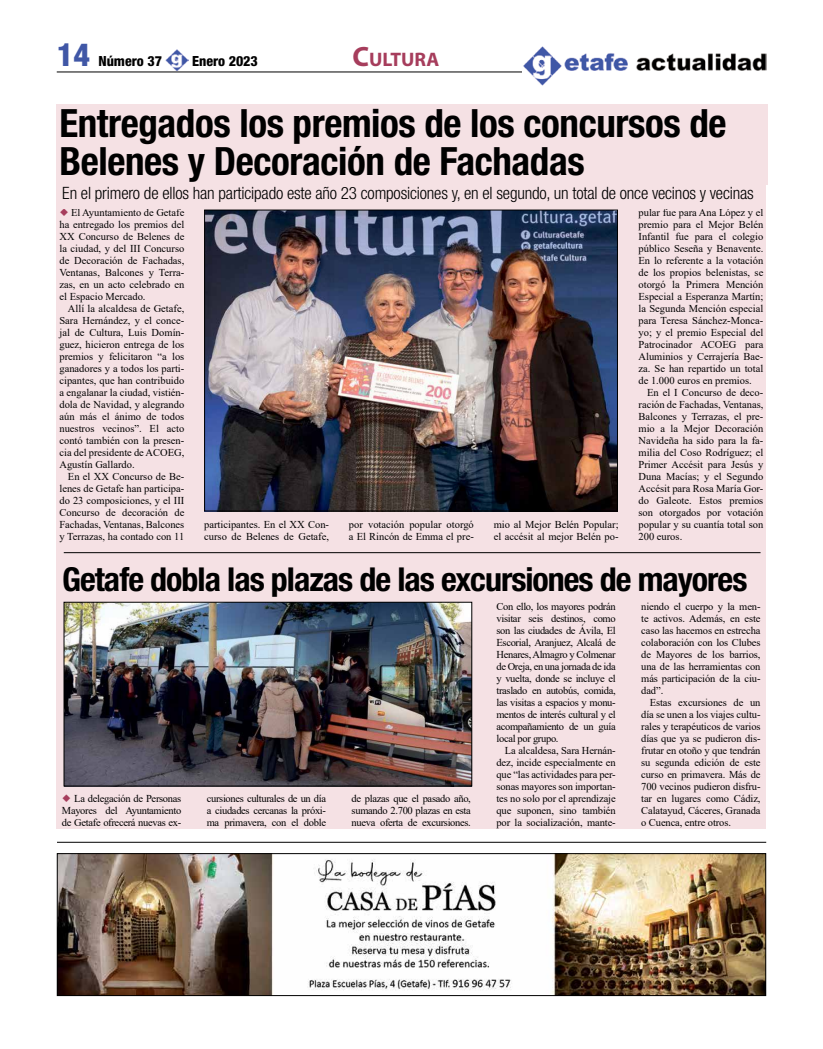
<style>
.page{position:relative;width:823px;height:1049px;background:#fff}
.page>*{position:absolute;margin:0;border:0;box-sizing:border-box;transform-origin:0 0}
.t1{font:700 condensed 39px/38px "Helvetica Neue";letter-spacing:-.01em;color:#000}
.t2{font:700 condensed 33px "Helvetica Neue";letter-spacing:-.03em;color:#000}
.t3{font:800 condensed 32px "Helvetica Neue";color:#4057a6}
.t4{font:700 19.6px "Myriad Pro";color:#a63d5c}
.t5{font:300 condensed 17px "Helvetica Neue";letter-spacing:-.01em;color:#000}
.t6{font:800 condensed 14px "Helvetica Neue";color:#000}
.t7{font:10.5px/12px "Times New Roman";color:#000;text-align:justify}
.s1{font-size:28px}
</style>
<div class="page">
<img style="left:166px;top:49px;width:22px;height:22px">
<hr style="left:57px;top:72px;width:708px;height:1px;background:#000">
<img style="left:521px;top:46px;width:244px;height:40px">
<hr style="left:57px;top:842px;width:708px;height:1px;background:#000">
<img style="left:59px;top:855px;width:704px;height:139px">
<div style="left:57px;top:853px;width:708px;height:143px;border:1px solid #000"></div>
<div style="left:57px;top:206px;width:708px;height:338px;background:#f5e1e4"></div>
<img style="left:206px;top:212px;width:409px;height:297px">
<div style="left:204px;top:210px;width:413px;height:301px;border:1px solid #000"></div>
<div style="left:57px;top:104px;width:710px;height:81px;background:#f5e1e4"></div>
<div style="left:57px;top:185px;width:708px;height:23px;background:#f5e1e4"></div>
<div style="left:56px;top:594px;width:709px;height:235px;background:#f5e1e4"></div>
<img style="left:66px;top:604px;width:403px;height:180px">
<div style="left:64px;top:602px;width:407px;height:184px;border:1px solid #000"></div>
<div style="left:57px;top:544px;width:708px;height:50px;background:#f5e1e4"></div>
<hr style="left:64px;top:552px;width:696px;height:1px;background:#000">
<h3 class="t3" style="left:57px;top:34px;width:35px">14</h3>
<h3 class="t6" style="left:98px;top:52px;width:65px">Número 37</h3>
<h3 class="t6" style="left:192px;top:52px;width:67px">Enero 2023</h3>
<h3 class="t4" style="left:352px;top:46px;width:88px"><span class="s1">C</span>ULTURA</h3>
<h1 class="t1" style="left:59px;top:104px;width:668px">Entregados los premios de los concursos de<br>Belenes y Decoración de Fachadas</h1>
<h3 class="t5" style="left:62px;top:183px;width:692px">En el primero de ellos han participado este año 23 composiciones y, en el segundo, un total de once vecinos y vecinas</h3>
<p class="t7" style="left:59px;top:206px;width:126px;text-indent:12px">El Ayuntamiento de Getafe ha entregado los premios del XX Concurso de Belenes de la ciudad, y del III Concurso de Decoración de Fachadas, Ventanas, Balcones y Terra&shy;zas, en un acto celebrado en el Espacio Mercado.</p>
<p class="t7" style="left:59px;top:302px;width:126px;text-indent:9px">Allí la alcaldesa de Getafe, Sara Hernández, y el conce&shy;jal de Cultura, Luis Domín&shy;guez, hicieron entrega de los premios y felicitaron “a los ganadores y a todos los parti&shy;cipantes, que han contribuido a engalanar la ciudad, vistién&shy;dola de Navidad, y alegrando aún más el ánimo de todos nuestros vecinos”. El acto contó también con la presen&shy;cia del presidente de ACOEG, Agustín Gallardo.</p>
<p class="t7" style="left:59px;top:470px;width:126px;text-indent:9px">En el XX Concurso de Be&shy;lenes de Getafe han participa&shy;do 23 composiciones, y el III Concurso de decoración de Fachadas, Ventanas, Balcones y Terrazas, ha contado con 11</p>
<p class="t7" style="left:204px;top:518px;width:126px">participantes. En el XX Con&shy;curso de Belenes de Getafe,</p>
<p class="t7" style="left:349px;top:518px;width:126px">por votación popular otorgó a El Rincón de Emma el pre-</p>
<p class="t7" style="left:493px;top:518px;width:126px">mio al Mejor Belén Popular; el accésit al mejor Belén po-</p>
<p class="t7" style="left:638px;top:206px;width:126px">pular fue para Ana López y el premio para el Mejor Belén Infantil fue para el colegio público Seseña y Benavente.<br>En lo referente a la votación de los propios belenistas, se otorgó la Primera Mención Especial a Esperanza Martín; la Segunda Mención especial para Teresa Sánchez-Monca&shy;yo; y el premio Especial del Patrocinador ACOEG para Aluminios y Cerrajería Bae&shy;za. Se han repartido un total de 1.000 euros en premios.</p>
<p class="t7" style="left:638px;top:386px;width:126px;text-indent:9px">En el I Concurso de deco&shy;ración de Fachadas, Ventanas, Balcones y Terrazas, el pre&shy;mio a la Mejor Decoración Navideña ha sido para la fa&shy;milia del Coso Rodríguez; el Primer Accésit para Jesús y Duna Macías; y el Segundo Accésit para Rosa María Gor&shy;do Galeote. Estos premios son otorgados por votación popular y su cuantía total son 200 euros.</p>
<h2 class="t2" style="left:62px;top:559px;width:686px">Getafe dobla las plazas de las excursiones de mayores</h2>
<p class="t7" style="left:62px;top:792px;width:121px;text-indent:12px">La delegación de Personas Mayores del Ayuntamiento de Getafe ofrecerá nuevas ex-</p>
<p class="t7" style="left:207px;top:792px;width:121px">cursiones culturales de un día a ciudades cercanas la próxi&shy;ma primavera, con el doble</p>
<p class="t7" style="left:351px;top:792px;width:121px">de plazas que el pasado año, sumando 2.700 plazas en esta nueva oferta de excursiones.</p>
<p class="t7" style="left:496px;top:600px;width:121px">Con ello, los mayores podrán visitar seis destinos, como son las ciudades de Ávila, El Escorial, Aranjuez, Alcalá de Henares, Almagro y Colmenar de Oreja, en una jornada de ida y vuelta, donde se incluye el traslado en autobús, comida, las visitas a espacios y monu&shy;mentos de interés cultural y el acompañamiento de un guía local por grupo.</p>
<p class="t7" style="left:496px;top:744px;width:121px;text-indent:9px">La alcaldesa, Sara Hernán&shy;dez, incide especialmente en que “las actividades para per&shy;sonas mayores son importan&shy;tes no solo por el aprendizaje que suponen, sino también por la socialización, mante-</p>
<p class="t7" style="left:641px;top:600px;width:121px">niendo el cuerpo y la men&shy;te activos. Además, en este caso las hacemos en estrecha colaboración con los Clubes de Mayores de los barrios, una de las herramientas con más participación de la ciu&shy;dad”.</p>
<p class="t7" style="left:641px;top:696px;width:121px;text-indent:9px">Estas excursiones de un día se unen a los viajes cultu&shy;rales y terapéuticos de varios días que ya se pudieron dis&shy;frutar en otoño y que tendrán su segunda edición de este curso en primavera. Más de 700 vecinos pudieron disfru&shy;tar en lugares como Cádiz, Calatayud, Cáceres, Granada o Cuenca, entre otros.</p>
</div>
